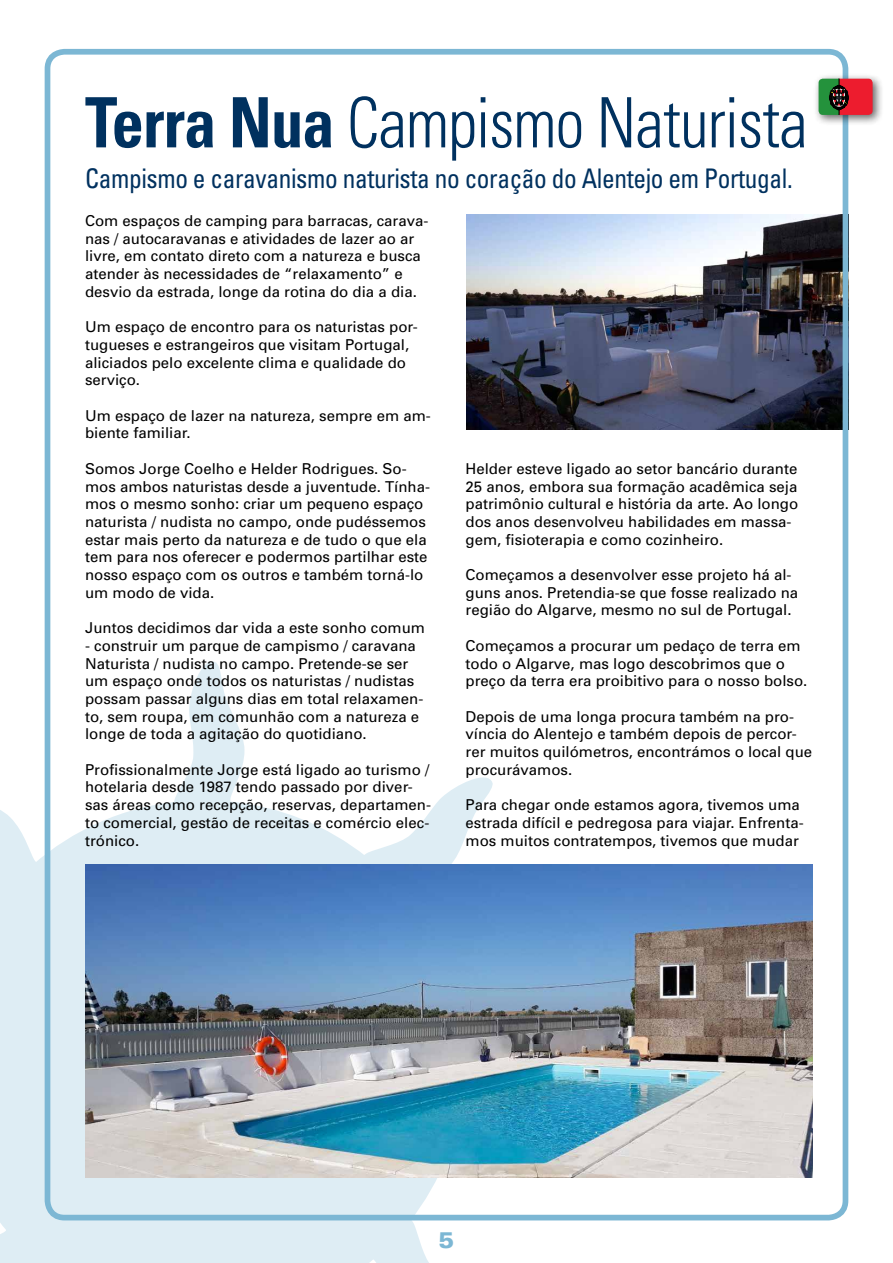
<style>
.page{position:relative;width:893px;height:1263px;background:#fff}
.page>*{position:absolute;margin:0;border:0;box-sizing:border-box;transform-origin:0 0}
.t1{font:300 condensed 69.45px "Univers";letter-spacing:-.015em;color:#00315f;scale:.93 1}
.t2{font:condensed 27px "Univers";letter-spacing:-.015em;color:#00315f;scale:.94 1}
.t3{font:900 expanded 22.5px "Univers";color:#7cb7d4;scale:.95 1}
.t4{font:15px/17.7px "Univers";color:#000}
.s1{font-weight:700}
</style>
<div class="page">
<svg style="left:0;top:659px;width:607px;height:604px"></svg>
<img style="left:466px;top:215px;width:375px;height:215px">
<div style="left:45px;top:49px;width:803px;height:1171px;border:6px solid #7cb7d4;border-radius:17px"></div>
<div style="left:813px;top:73px;width:71px;height:53px;background:#000;opacity:.6"></div>
<svg style="left:819px;top:79px;width:54px;height:36px"></svg>
<img style="left:85px;top:864px;width:727px;height:314px">
<h1 class="t1" style="left:85px;top:81px;width:779px"><span class="s1">Terra Nua</span> Campismo Naturista</h1>
<h2 class="t2" style="left:85px;top:161px;width:754px">Campismo e caravanismo naturista no coração do Alentejo em Portugal.</h2>
<p class="t4" style="left:85px;top:212px;width:345px">Com espaços de camping para barracas, carava&shy;nas / autocaravanas e atividades de lazer ao ar livre, em contato direto com a natureza e busca atender às necessidades de “relaxamento” e desvio da estrada, longe da rotina do dia a dia.</p>
<p class="t4" style="left:85px;top:318px;width:334px">Um espaço de encontro para os naturistas por&shy;tugueses e estrangeiros que visitam Portugal, aliciados pelo excelente clima e qualidade do serviço.</p>
<p class="t4" style="left:85px;top:407px;width:347px">Um espaço de lazer na natureza, sempre em am&shy;biente familiar.</p>
<p class="t4" style="left:85px;top:460px;width:347px">Somos Jorge Coelho e Helder Rodrigues. So&shy;mos ambos naturistas desde a juventude. Tínha&shy;mos o mesmo sonho: criar um pequeno espaço naturista / nudista no campo, onde pudéssemos estar mais perto da natureza e de tudo o que ela tem para nos oferecer e podermos partilhar este nosso espaço com os outros e também torná-lo um modo de vida.</p>
<p class="t4" style="left:85px;top:619px;width:342px">Juntos decidimos dar vida a este sonho comum</p>
<p class="t4" style="left:85px;top:637px;width:340px">- construir um parque de campismo / caravana Naturista / nudista no campo. Pretende-se ser um espaço onde todos os naturistas / nudistas possam passar alguns dias em total relaxamen&shy;to, sem roupa, em comunhão com a natureza e longe de toda a agitação do quotidiano.</p>
<p class="t4" style="left:85px;top:761px;width:347px">Profissionalmente Jorge está ligado ao turismo / hotelaria desde 1987 tendo passado por diver&shy;sas áreas como recepção, reservas, departamen&shy;to comercial, gestão de receitas e comércio elec&shy;trónico.</p>
<p class="t4" style="left:466px;top:460px;width:334px">Helder esteve ligado ao setor bancário durante 25 anos, embora sua formação acadêmica seja patrimônio cultural e história da arte. Ao longo dos anos desenvolveu habilidades em massa&shy;gem, fisioterapia e como cozinheiro.</p>
<p class="t4" style="left:466px;top:566px;width:334px">Começamos a desenvolver esse projeto há al&shy;guns anos. Pretendia-se que fosse realizado na região do Algarve, mesmo no sul de Portugal.</p>
<p class="t4" style="left:466px;top:637px;width:343px">Começamos a procurar um pedaço de terra em todo o Algarve, mas logo descobrimos que o preço da terra era proibitivo para o nosso bolso.</p>
<p class="t4" style="left:466px;top:708px;width:348px">Depois de uma longa procura também na pro&shy;víncia do Alentejo e também depois de percor&shy;rer muitos quilómetros, encontrámos o local que procurávamos.</p>
<p class="t4" style="left:466px;top:796px;width:340px">Para chegar onde estamos agora, tivemos uma estrada difícil e pedregosa para viajar. Enfrenta&shy;mos muitos contratempos, tivemos que mudar</p>
<h3 class="t3" style="left:439px;top:1227px;width:18px">5</h3>
</div>
